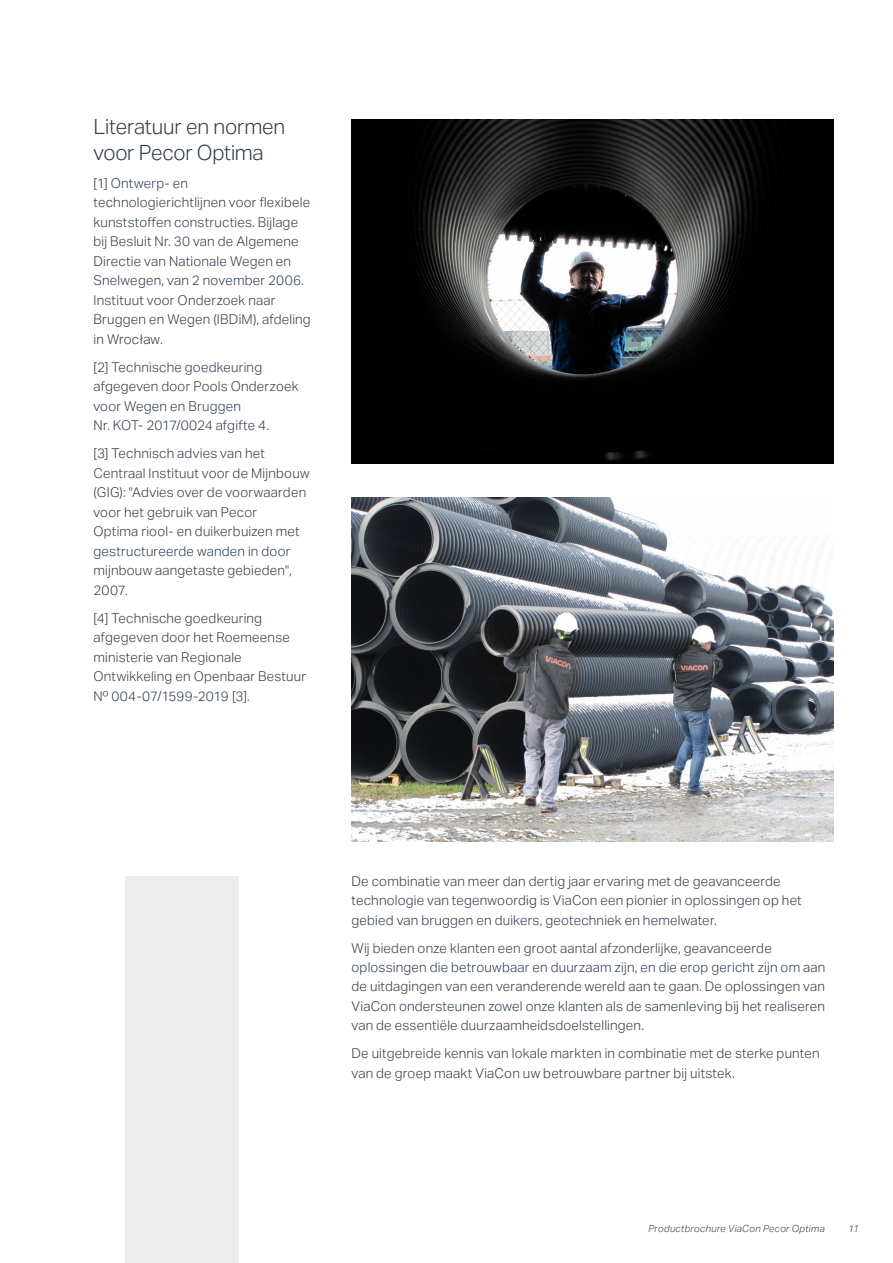
<style>
.page{position:relative;width:893px;height:1263px;background:#fff}
.page>*{position:absolute;margin:0;border:0;box-sizing:border-box;transform-origin:0 0}
.t1{font:300 21px/25.5px "Aktiv Grotesk";letter-spacing:-.01em;color:#2d3c4b}
.t2{font:300 13.5px/19.5px "Aktiv Grotesk";letter-spacing:.015em;color:#2d3c4b}
.t3{font:italic 300 9.75px "Aktiv Grotesk";letter-spacing:.025em;color:#3c3c3b}
</style>
<div class="page">
<div style="left:125px;top:876px;width:113px;height:387px;background:#eeedee"></div>
<img style="left:351px;top:119px;width:482px;height:344px">
<img style="left:351px;top:497px;width:482px;height:345px">
<h1 class="t1" style="left:94px;top:114px;width:193px">Literatuur en normen voor Pecor Optima</h1>
<p class="t2" style="left:94px;top:173px;width:219px">[1] Ontwerp- en technologierichtlijnen voor flexibele kunststoffen constructies. Bijlage bij Besluit Nr. 30 van de Algemene<br>Directie van Nationale Wegen en<br>Snelwegen, van 2 november 2006.<br>Instituut voor Onderzoek naar<br>Bruggen en Wegen (IBDiM), afdeling in Wrocław.</p>
<p class="t2" style="left:94px;top:357px;width:206px">[2] Technische goedkeuring afgegeven door Pools Onderzoek voor Wegen en Bruggen<br>Nr. KOT- 2017/0024 afgifte 4.</p>
<p class="t2" style="left:94px;top:444px;width:218px">[3] Technisch advies van het<br>Centraal Instituut voor de Mijnbouw (GIG): "Advies over de voorwaarden voor het gebruik van Pecor<br>Optima riool- en duikerbuizen met gestructureerde wanden in door mijnbouw aangetaste gebieden",<br>2007.</p>
<p class="t2" style="left:94px;top:608px;width:214px">[4] Technische goedkeuring afgegeven door het Roemeense ministerie van Regionale<br>Ontwikkeling en Openbaar Bestuur № 004-07/1599-2019 [3].</p>
<p class="t2" style="left:352px;top:871px;width:452px">De combinatie van meer dan dertig jaar ervaring met de geavanceerde technologie van tegenwoordig is ViaCon een pionier in oplossingen op het gebied van bruggen en duikers, geotechniek en hemelwater.</p>
<p class="t2" style="left:352px;top:938px;width:475px">Wij bieden onze klanten een groot aantal afzonderlijke, geavanceerde oplossingen die betrouwbaar en duurzaam zijn, en die erop gericht zijn om aan de uitdagingen van een veranderende wereld aan te gaan. De oplossingen van ViaCon ondersteunen zowel onze klanten als de samenleving bij het realiseren van de essentiële duurzaamheidsdoelstellingen.</p>
<p class="t2" style="left:352px;top:1044px;width:470px">De uitgebreide kennis van lokale markten in combinatie met de sterke punten van de groep maakt ViaCon uw betrouwbare partner bij uitstek.</p>
<p class="t3" style="left:648px;top:1222px;width:178px">Productbrochure ViaCon Pecor Optima</p>
<p class="t3" style="left:848px;top:1222px;width:12px">11</p>
</div>
